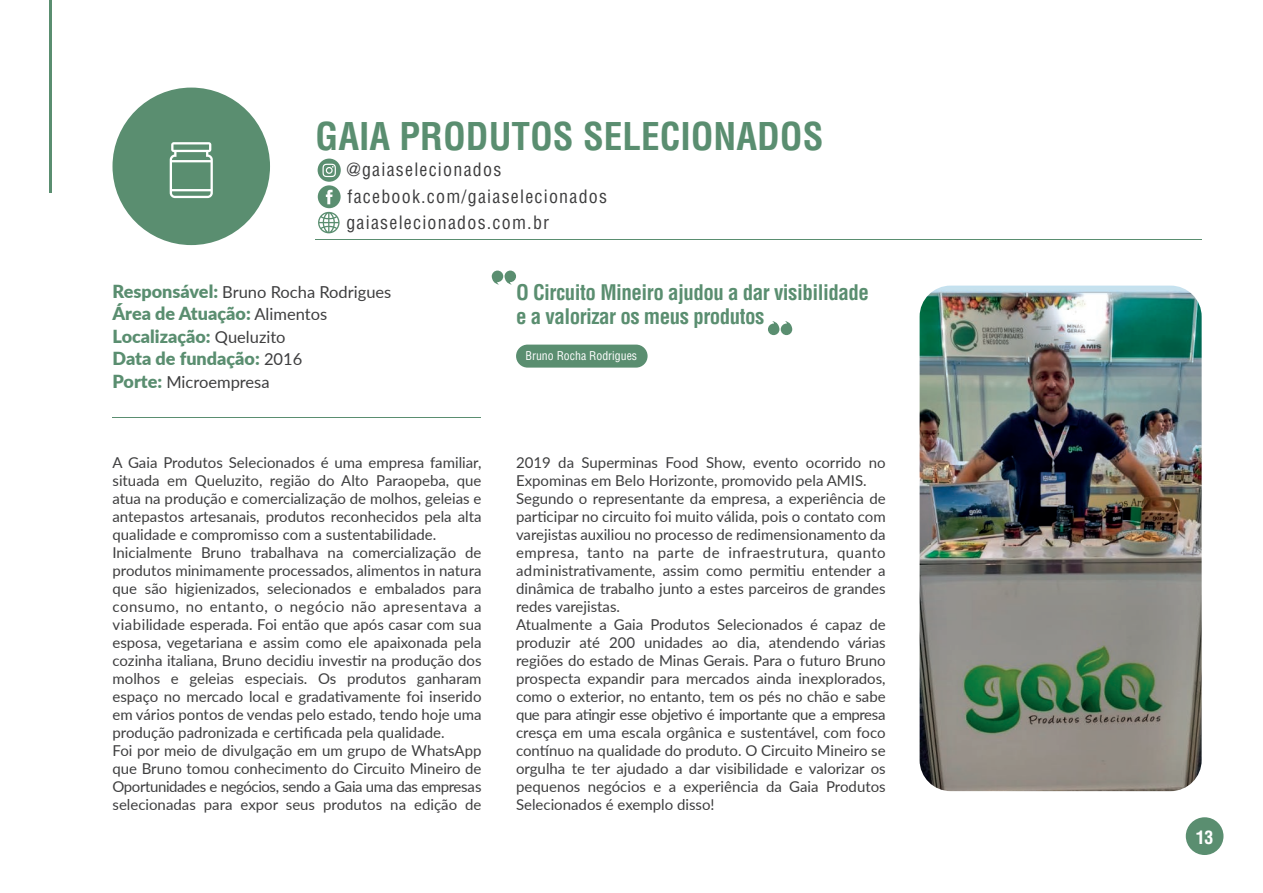
<style>
.page{position:relative;width:1263px;height:893px;background:#fff}
.page>*{position:absolute;margin:0;border:0;box-sizing:border-box;transform-origin:0 0}
.t1{font:700 condensed 37.35px "Helvetica";color:#5a8e70}
.t2{font:700 condensed 21px/24px "Helvetica";letter-spacing:-.025em;color:#5a8e70}
.t3{font:condensed 18px/26.4px "Helvetica";letter-spacing:.07em;color:#3e3e3f}
.t4{font:900 18px/22.5px "Lato";color:#5a8e70}
.t5{font:700 condensed 18px "Helvetica";color:#fff}
.t6{font:16.5px "Lato";color:#3e3e3f}
.t7{font:15px/18px "Lato";color:#3e3e3f}
.t8{font:condensed 11.85px "Helvetica";color:#fff}
.s1{font-weight:900;font-size:18px;color:#5a8e70}
.s2{font-weight:400;font-size:16.5px;color:#3e3e3f}
</style>
<div class="page">
<div style="left:113px;top:88px;width:157px;height:157px;background:#5a8e70;border-radius:50%"></div>
<svg style="left:170px;top:142px;width:43px;height:56px"></svg>
<div style="left:1186px;top:817px;width:37px;height:38px;background:#5a8e70;border-radius:50%"></div>
<hr style="left:316px;top:239px;width:885px;height:1px;background:#5a8e70">
<hr style="left:113px;top:417px;width:368px;height:1px;background:#5a8e70">
<img style="left:920px;top:286px;width:282px;height:505px">
<div style="left:516px;top:345px;width:132px;height:23px;background:#5a8e70;border-radius:11px"></div>
<svg style="left:492px;top:271px;width:24px;height:14px"></svg>
<svg style="left:768px;top:321px;width:24px;height:14px"></svg>
<hr style="left:50px;top:0;width:2px;height:193px;background:#5a8e70">
<div style="left:318px;top:185px;width:23px;height:23px;background:#5a8e70;border-radius:50%"></div>
<svg style="left:326px;top:190px;width:7px;height:14px"></svg>
<div style="left:318px;top:159px;width:23px;height:23px;background:#5a8e70;border-radius:50%"></div>
<svg style="left:322px;top:164px;width:14px;height:13px"></svg>
<svg style="left:318px;top:212px;width:22px;height:21px"></svg>
<h1 class="t1" style="left:316px;top:113px;width:509px">GAIA PRODUTOS SELECIONADOS</h1>
<p class="t3" style="left:346px;top:156px;width:262px">@gaiaselecionados facebook.com/gaiaselecionados gaiaselecionados.com.br</p>
<p class="t6" style="left:112px;top:280px;width:280px"><span class="s1">Responsável:</span> Bruno Rocha Rodrigues</p>
<p class="t4" style="left:112px;top:301px;width:216px">Área de Atuação: <span class="s2">Alimentos<br></span>Localização: <span class="s2">Queluzito<br></span>Data de fundação: <span class="s2">2016</span></p>
<p class="t6" style="left:112px;top:370px;width:159px"><span class="s1">Porte:</span> Microempresa</p>
<p class="t7" style="left:112px;top:453px;width:371px">A Gaia Produtos Selecionados é uma empresa familiar, situada em Queluzito, região do Alto Paraopeba, que atua na produção e comercialização de molhos, geleias e antepastos artesanais, produtos reconhecidos pela alta qualidade e compromisso com a sustentabilidade.<br>Inicialmente Bruno trabalhava na comercialização de produtos minimamente processados, alimentos in natura que são higienizados, selecionados e embalados para consumo, no entanto, o negócio não apresentava a viabilidade esperada. Foi então que após casar com sua esposa, vegetariana e assim como ele apaixonada pela cozinha italiana, Bruno decidiu investir na produção dos molhos e geleias especiais. Os produtos ganharam espaço no mercado local e gradativamente foi inserido em vários pontos de vendas pelo estado, tendo hoje uma produção padronizada e certificada pela qualidade.<br>Foi por meio de divulgação em um grupo de WhatsApp que Bruno tomou conhecimento do Circuito Mineiro de Oportunidades e negócios, sendo a Gaia uma das empresas selecionadas para expor seus produtos na edição de</p>
<h2 class="t2" style="left:516px;top:280px;width:354px">O Circuito Mineiro ajudou a dar visibilidade e a valorizar os meus produtos</h2>
<p class="t8" style="left:525px;top:349px;width:113px">Bruno Rocha Rodrigues</p>
<p class="t7" style="left:516px;top:453px;width:371px">2019 da Superminas Food Show, evento ocorrido no Expominas em Belo Horizonte, promovido pela AMIS.<br>Segundo o representante da empresa, a experiência de participar no circuito foi muito válida, pois o contato com varejistas auxiliou no processo de redimensionamento da empresa, tanto na parte de infraestrutura, quanto administrativamente, assim como permitiu entender a dinâmica de trabalho junto a estes parceiros de grandes redes varejistas.<br>Atualmente a Gaia Produtos Selecionados é capaz de produzir até 200 unidades ao dia, atendendo várias regiões do estado de Minas Gerais. Para o futuro Bruno prospecta expandir para mercados ainda inexplorados, como o exterior, no entanto, tem os pés no chão e sabe que para atingir esse objetivo é importante que a empresa cresça em uma escala orgânica e sustentável, com foco contínuo na qualidade do produto. O Circuito Mineiro se orgulha te ter ajudado a dar visibilidade e valorizar os pequenos negócios e a experiência da Gaia Produtos Selecionados é exemplo disso!</p>
<p class="t5" style="left:1196px;top:826px;width:19px">13</p>
</div>
